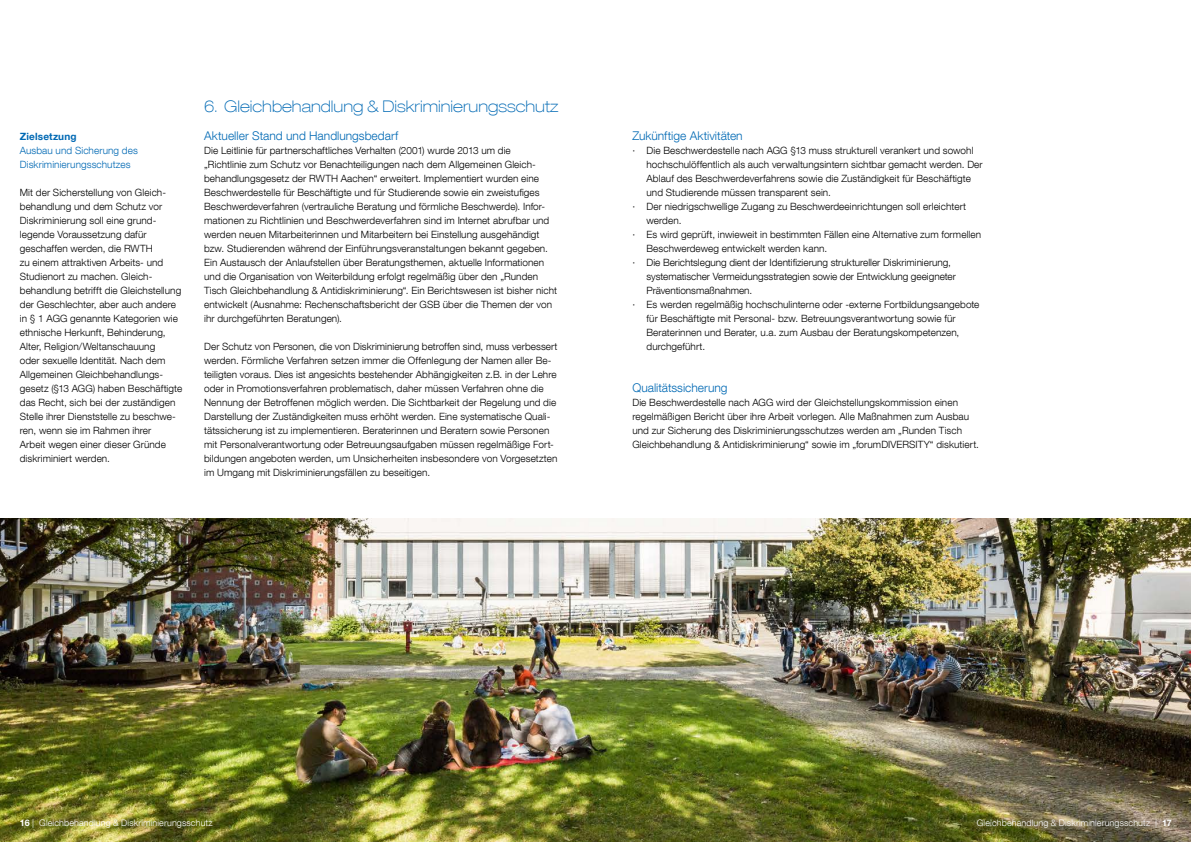
<style>
.page{position:relative;width:1191px;height:842px;background:#fff}
.page>*{position:absolute;margin:0;border:0;box-sizing:border-box;transform-origin:0 0}
.t1{font:100 expanded 16px "Helvetica Neue LT Com";color:#0069b4}
.t2{font:300 12px "Helvetica Neue LT Com";color:#0069b4}
.t3{font:300 10px/14px "Helvetica Neue LT Com";letter-spacing:.005em;color:#000}
.t4{font:300 10px/14px "Helvetica Neue LT Com";letter-spacing:.01em;color:#0069b4}
.t5{font:700 10px "Helvetica Neue LT Com";letter-spacing:.015em;color:#0069b4}
.t6{font:300 9px "Helvetica Neue LT Com";letter-spacing:.01em;color:#fff}
.s1{font-weight:700}
</style>
<div class="page">
<img style="left:0;top:518px;width:1191px;height:324px">
<p class="t5" style="left:20px;top:130px;width:58px">Zielsetzung</p>
<p class="t4" style="left:20px;top:143px;width:119px">Ausbau und Sicherung des<br>Diskriminierungsschutzes</p>
<p class="t3" style="left:20px;top:185px;width:164px">Mit der Sicherstellung von Gleich&shy;behandlung und dem Schutz vor Diskriminierung soll eine grund&shy;legende Voraussetzung dafür geschaffen werden, die RWTH<br>zu einem attraktiven Arbeits- und Studienort zu machen. Gleich&shy;behandlung betrifft die Gleichstellung der Geschlechter, aber auch andere in § 1 AGG genannte Kategorien wie ethnische Herkunft, Behinderung, Alter, Religion/Weltanschauung<br>oder sexuelle Identität. Nach dem Allgemeinen Gleichbehandlungs&shy;gesetz (§13 AGG) haben Beschäftigte das Recht, sich bei der zuständigen Stelle ihrer Dienststelle zu beschwe&shy;ren, wenn sie im Rahmen ihrer<br>Arbeit wegen einer dieser Gründe diskriminiert werden.</p>
<h1 class="t1" style="left:204px;top:96px;width:356px">6. Gleichbehandlung &amp; Diskriminierungsschutz</h1>
<p class="t2" style="left:204px;top:128px;width:196px">Aktueller Stand und Handlungsbedarf</p>
<p class="t3" style="left:204px;top:143px;width:354px">Die Leitlinie für partnerschaftliches Verhalten (2001) wurde 2013 um die<br>„Richtlinie zum Schutz vor Benachteiligungen nach dem Allgemeinen Gleich&shy;behandlungsgesetz der RWTH Aachen“ erweitert. Implementiert wurden eine Beschwerdestelle für Beschäftigte und für Studierende sowie ein zweistufiges Beschwerdeverfahren (vertrauliche Beratung und förmliche Beschwerde). Infor&shy;mationen zu Richtlinien und Beschwerdeverfahren sind im Internet abrufbar und werden neuen Mitarbeiterinnen und Mitarbeitern bei Einstellung ausgehändigt bzw. Studierenden während der Einführungsveranstaltungen bekannt gegeben.<br>Ein Austausch der Anlaufstellen über Beratungsthemen, aktuelle Informationen und die Organisation von Weiterbildung erfolgt regelmäßig über den „Runden Tisch Gleichbehandlung &amp; Antidiskriminierung“. Ein Berichtswesen ist bisher nicht entwickelt (Ausnahme: Rechenschaftsbericht der GSB über die Themen der von ihr durchgeführten Beratungen).</p>
<p class="t3" style="left:204px;top:339px;width:355px">Der Schutz von Personen, die von Diskriminierung betroffen sind, muss verbessert werden. Förmliche Verfahren setzen immer die Offenlegung der Namen aller Be&shy;teiligten voraus. Dies ist angesichts bestehender Abhängigkeiten z.B. in der Lehre oder in Promotionsverfahren problematisch, daher müssen Verfahren ohne die Nennung der Betroffenen möglich werden. Die Sichtbarkeit der Regelung und die Darstellung der Zuständigkeiten muss erhöht werden. Eine systematische Quali&shy;tätssicherung ist zu implementieren. Beraterinnen und Beratern sowie Personen mit Personalverantwortung oder Betreuungsaufgaben müssen regelmäßige Fort&shy;bildungen angeboten werden, um Unsicherheiten insbesondere von Vorgesetzten im Umgang mit Diskriminierungsfällen zu beseitigen.</p>
<p class="t2" style="left:632px;top:128px;width:112px">Zukünftige Aktivitäten</p>
<p class="t3" style="left:632px;top:143px;width:343px">· Die Beschwerdestelle nach AGG §13 muss strukturell verankert und sowohl</p>
<p class="t3" style="left:646px;top:157px;width:338px">hochschulöffentlich als auch verwaltungsintern sichtbar gemacht werden. Der</p>
<p class="t3" style="left:646px;top:171px;width:326px">Ablauf des Beschwerdeverfahrens sowie die Zuständigkeit für Beschäftigte</p>
<p class="t3" style="left:646px;top:185px;width:186px">und Studierende müssen transparent sein.</p>
<p class="t3" style="left:632px;top:199px;width:335px">· Der niedrigschwellige Zugang zu Beschwerdeeinrichtungen soll erleichtert</p>
<p class="t3" style="left:646px;top:213px;width:36px">werden.</p>
<p class="t3" style="left:632px;top:227px;width:350px">· Es wird geprüft, inwieweit in bestimmten Fällen eine Alternative zum formellen</p>
<p class="t3" style="left:646px;top:241px;width:182px">Beschwerdeweg entwickelt werden kann.</p>
<p class="t3" style="left:632px;top:255px;width:320px">· Die Berichtslegung dient der Identifizierung struktureller Diskriminierung,</p>
<p class="t3" style="left:646px;top:269px;width:311px">systematischer Vermeidungsstrategien sowie der Entwicklung geeigneter</p>
<p class="t3" style="left:646px;top:283px;width:107px">Präventionsmaßnahmen.</p>
<p class="t3" style="left:632px;top:297px;width:349px">· Es werden regelmäßig hochschulinterne oder -externe Fortbildungsangebote</p>
<p class="t3" style="left:646px;top:311px;width:311px">für Beschäftigte mit Personal- bzw. Betreuungsverantwortung sowie für</p>
<p class="t3" style="left:646px;top:325px;width:314px">Beraterinnen und Berater, u.a. zum Ausbau der Beratungskompetenzen,</p>
<p class="t3" style="left:646px;top:339px;width:60px">durchgeführt.</p>
<p class="t2" style="left:632px;top:380px;width:97px">Qualitätssicherung</p>
<p class="t3" style="left:632px;top:395px;width:348px">Die Beschwerdestelle nach AGG wird der Gleichstellungskommission einen regelmäßigen Bericht über ihre Arbeit vorlegen. Alle Maßnahmen zum Ausbau und zur Sicherung des Diskriminierungsschutzes werden am „Runden Tisch Gleichbehandlung &amp; Antidiskriminierung“ sowie im „forumDIVERSITY“ diskutiert.</p>
<p class="t6" style="left:20px;top:817px;width:194px"><span class="s1">16</span> | Gleichbehandlung &amp; Diskriminierungsschutz</p>
<p class="t6" style="left:976px;top:817px;width:196px">Gleichbehandlung &amp; Diskriminierungsschutz | <span class="s1">17</span></p>
</div>
